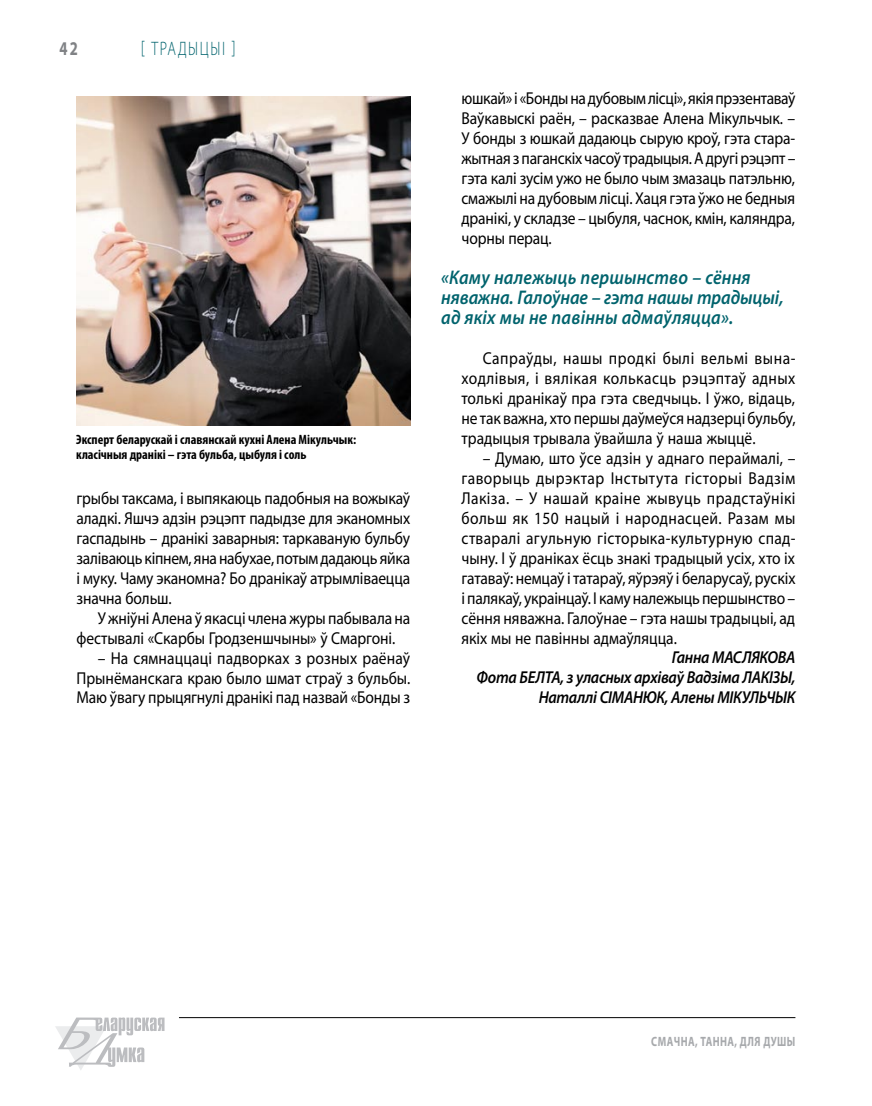
<style>
.page{position:relative;width:872px;height:1106px;background:#fff}
.page>*{position:absolute;margin:0;border:0;box-sizing:border-box;transform-origin:0 0}
.t1{font:italic 600 19.8px/20px "Myriad Pro";letter-spacing:.01em;color:#00636d;scale:.9 1}
.t2{font:300 19.5px "Myriad Pro";letter-spacing:.11em;color:#00636d;scale:.75 1}
.t3{font:700 19.5px "Myriad Pro";color:#808285;scale:.75 1}
.t4{font:17.25px/20px "Myriad Pro";letter-spacing:-.01em;color:#000;text-align:justify;scale:.9 1}
.t5{font:italic 600 17.25px/20px "Myriad Pro";letter-spacing:-.02em;color:#000;text-align:right;scale:.9 1}
.t6{font:700 condensed 13.5px/15px "Myriad Pro";color:#000}
.t7{font:700 13.5px "Myriad Pro";letter-spacing:.04em;color:#a7a9ac;scale:.75 1}
</style>
<div class="page">
<hr style="left:179px;top:1017px;width:616px;height:1px;background:#000">
<svg style="left:55px;top:1017px;width:109px;height:53px"></svg>
<img style="left:77px;top:97px;width:333px;height:328px">
<p class="t3" style="left:60px;top:36px;width:26px">42</p>
<p class="t2" style="left:141px;top:38px;width:128px">[ Традыцыі ]</p>
<p class="t6" style="left:76px;top:431px;width:281px">Эксперт беларускай і славянскай кухні Алена Мікульчык: класічныя дранікі – гэта бульба, цыбуля і соль</p>
<p class="t4" style="left:77px;top:488px;width:372px">грыбы таксама, і выпякаюць падобныя на вожыкаў аладкі. Яшчэ адзін рэцэпт падыдзе для эканомных гаспадынь – дранікі заварныя: таркаваную бульбу заліваюць кіпнем, яна набухае, потым дадаюць яйка і муку. Чаму эканомна? Бо дранікаў атрымліваецца значна больш.</p>
<p class="t4" style="left:77px;top:607px;width:372px;text-indent:21px">У жніўні Алена ў якасці члена журы пабывала на фестывалі «Скарбы Гродзеншчыны» ў Смаргоні.</p>
<p class="t4" style="left:77px;top:647px;width:372px;text-indent:21px">– На сямнаццаці падворках з розных раёнаў Прынёманскага краю было шмат страў з бульбы.<br>Маю ўвагу прыцягнулі дранікі пад назвай «Бонды з</p>
<p class="t4" style="left:461px;top:88px;width:372px">юшкай» і «Бонды на дубовым лісці», якія прэзентаваў Ваўкавыскі раён, – расказвае Алена Мікульчык. – У бонды з юшкай дадаюць сырую кроў, гэта стара&shy;жытная з паганскіх часоў традыцыя. А другі рэцэпт – гэта калі зусім ужо не было чым змазаць патэльню, смажылі на дубовым лісці. Хаця гэта ўжо не бедныя дранікі, у складзе – цыбуля, часнок, кмін, каляндра, чорны перац.</p>
<p class="t1" style="left:441px;top:267px;width:382px">«Каму належыць першынство – сёння няважна. Галоўнае – гэта нашы традыцыі, ад якіх мы не павінны адмаўляцца».</p>
<p class="t4" style="left:461px;top:348px;width:373px;text-indent:21px">Сапраўды, нашы продкі былі вельмі вына&shy;ходлівыя, і вялікая колькасць рэцэптаў адных толькі дранікаў пра гэта сведчыць. І ўжо, відаць, не так важна, хто першы даўмеўся надзерці бульбу, традыцыя трывала ўвайшла ў наша жыццё.</p>
<p class="t4" style="left:461px;top:448px;width:373px;text-indent:21px">– Думаю, што ўсе адзін у аднаго пераймалі, – гаворыць дырэктар Інстытута гісторыі Вадзім Лакіза. – У нашай краіне жывуць прадстаўнікі больш як 150 нацый і народнасцей. Разам мы стваралі агульную гісторыка-культурную спад&shy;чыну. І ў драніках ёсць знакі традыцый усіх, хто іх гатаваў: немцаў і татараў, яўрэяў і беларусаў, рускіх і палякаў, украінцаў. І каму належыць першынство – сёння няважна. Галоўнае – гэта нашы традыцыі, ад якіх мы не павінны адмаўляцца.</p>
<p class="t5" style="left:476px;top:647px;width:356px">Ганна МАСЛЯКОВА<br>Фота БЕЛТА, з уласных архіваў Вадзіма ЛАКІЗЫ,<br>Наталлі СІМАНЮК, Алены МІКУЛЬЧЫК</p>
<p class="t7" style="left:651px;top:1032px;width:193px">Смачна, танна, для душы</p>
</div>
